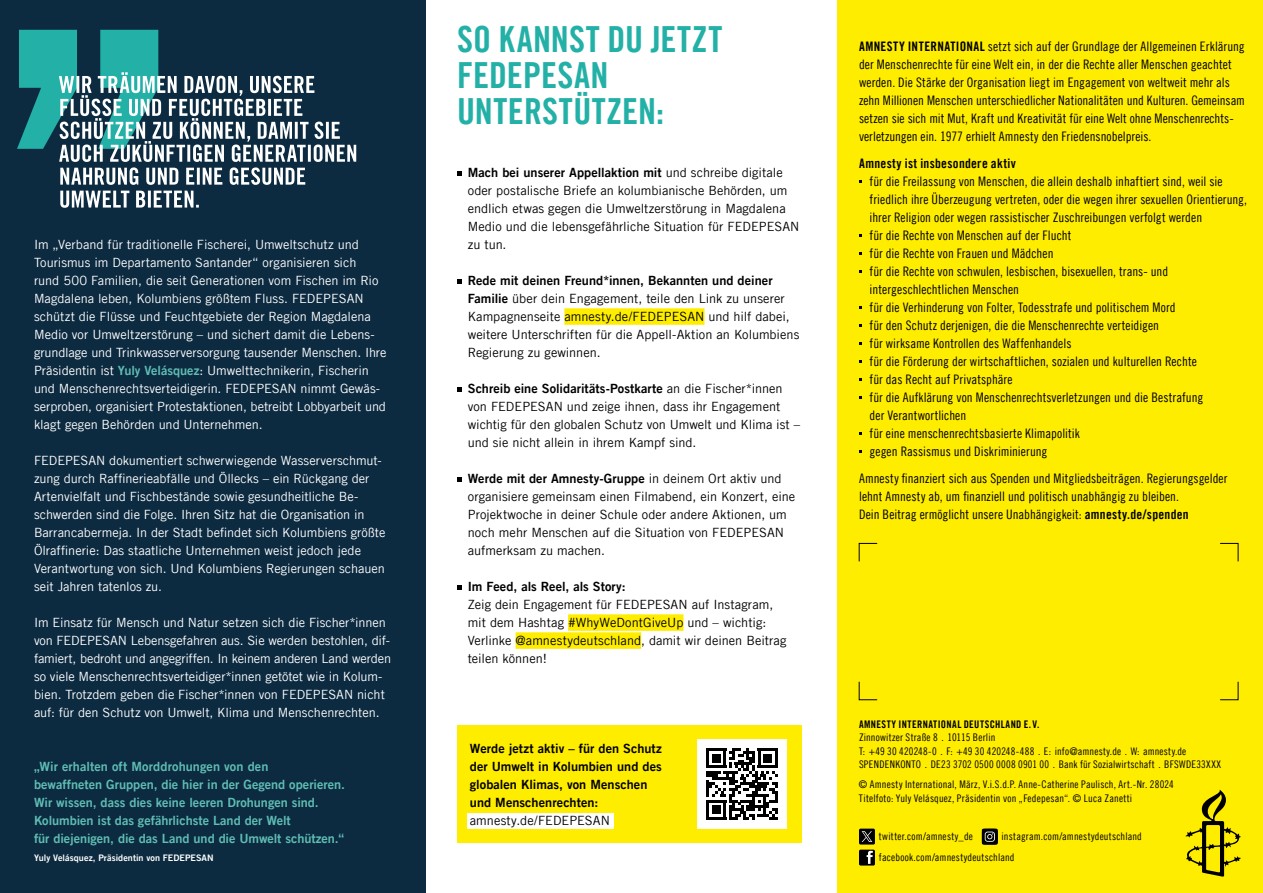
<style>
.page{position:relative;width:1263px;height:893px;background:#fff}
.page>*{position:absolute;margin:0;border:0;box-sizing:border-box;transform-origin:0 0}
.t1{font:36px/36px "Amnesty Trade Gothic Bd Cn 20";letter-spacing:.005em;color:#23b0a6}
.t2{font:13.2px/18px "Amnesty Trade Gothic Cn 18";letter-spacing:.005em;color:#000}
.t3{font:13.2px "Amnesty Trade Gothic Bd Cn 20";letter-spacing:.025em;color:#000}
.t4{font:12.75px/18px "Amnesty Trade Gothic";letter-spacing:-.005em;color:#fff}
.t5{font:12.75px/18px "Amnesty Trade Gothic";color:#000}
.t6{font:12.75px/18px "Amnesty Trade Gothic Bd 2";letter-spacing:.005em;color:#000}
.t7{font:12.75px/18px "Amnesty Trade Gothic Bd 2";color:#5fbdb3}
.t8{font:10.5px/13.5px "Amnesty Trade Gothic Cn 18";letter-spacing:.02em;color:#000}
.t9{font:10.5px "Amnesty Trade Gothic Bd Cn 20";letter-spacing:.04em;color:#000}
.t10{font:9px "Amnesty Trade Gothic Bd 2";letter-spacing:.005em;color:#fff}
.s1{font-family:"Amnesty Trade Gothic Bd 2";color:#5fbdb3}
.s2{font-family:"Amnesty Trade Gothic"}
.s3{font-family:"Amnesty Trade Gothic Bd 2"}
.s4{font-family:"Amnesty Trade Gothic Bd Cn 20"}
</style>
<div class="page">
<div style="left:838px;top:0;width:425px;height:893px;background:#ffed00"></div>
<svg style="left:1185px;top:789px;width:56px;height:88px"></svg>
<svg style="left:1220px;top:681px;width:18px;height:19px"></svg>
<svg style="left:859px;top:681px;width:18px;height:19px"></svg>
<svg style="left:859px;top:543px;width:18px;height:19px"></svg>
<svg style="left:1220px;top:543px;width:18px;height:19px"></svg>
<svg style="left:859px;top:850px;width:16px;height:15px"></svg>
<div style="left:859px;top:829px;width:16px;height:15px;background:#000;border-radius:2px"></div>
<svg style="left:862px;top:831px;width:10px;height:11px"></svg>
<svg style="left:982px;top:829px;width:16px;height:16px"></svg>
<div style="left:457px;top:725px;width:344px;height:118px;background:#ffed00"></div>
<div style="left:564px;top:308px;width:140px;height:17px;background:#ffed00"></div>
<div style="left:568px;top:614px;width:115px;height:17px;background:#ffed00"></div>
<div style="left:516px;top:632px;width:125px;height:17px;background:#ffed00"></div>
<svg style="left:457px;top:171px;width:4px;height:4px"></svg>
<svg style="left:457px;top:279px;width:4px;height:4px"></svg>
<svg style="left:457px;top:387px;width:4px;height:4px"></svg>
<svg style="left:457px;top:477px;width:4px;height:4px"></svg>
<svg style="left:457px;top:585px;width:4px;height:4px"></svg>
<div style="left:467px;top:813px;width:146px;height:15px;background:#fff"></div>
<div style="left:697px;top:739px;width:90px;height:89px;background:#fff"></div>
<svg style="left:706px;top:748px;width:72px;height:72px"></svg>
<hr style="left:706px;top:817px;width:20px;height:3px;background:#000">
<div style="left:712px;top:805px;width:9px;height:9px;background:#000"></div>
<div style="left:0;top:0;width:425px;height:893px;background:#0c2a40"></div>
<svg style="left:60px;top:191px;width:139px;height:17px"></svg>
<svg style="left:17px;top:30px;width:339px;height:155px"></svg>
<p class="t4" style="left:34px;top:235px;width:354px">Im „Verband für traditionelle Fischerei, Umweltschutz und Tourismus im Departamento Santander“ organisieren sich<br>rund 500 Familien, die seit Generationen vom Fischen im Rio Magdalena leben, Kolumbiens größtem Fluss. FEDEPESAN schützt die Flüsse und Feuchtgebiete der Region Magdalena Medio vor Umweltzerstörung – und sichert damit die Lebens&shy;grundlage und Trinkwasserversorgung tausender Menschen. Ihre Präsidentin ist <span class="s1">Yuly Velásquez</span>: Umwelttechnikerin, Fischerin und Menschenrechtsverteidigerin. FEDEPESAN nimmt Gewäs&shy;serproben, organisiert Protestaktionen, betreibt Lobbyarbeit und klagt gegen Behörden und Unternehmen.</p>
<p class="t4" style="left:34px;top:451px;width:353px">FEDEPESAN dokumentiert schwerwiegende Wasserverschmut&shy;zung durch Raffinerieabfälle und Öllecks – ein Rückgang der Artenvielfalt und Fischbestände sowie gesundheitliche Be&shy;schwerden sind die Folge. Ihren Sitz hat die Organisation in Barrancabermeja. In der Stadt befindet sich Kolumbiens größte Ölraffinerie: Das staatliche Unternehmen weist jedoch jede Verantwortung von sich. Und Kolumbiens Regierungen schauen seit Jahren tatenlos zu.</p>
<p class="t4" style="left:34px;top:613px;width:359px">Im Einsatz für Mensch und Natur setzen sich die Fischer*innen von FEDEPESAN Lebensgefahren aus. Sie werden bestohlen, dif&shy;famiert, bedroht und angegriffen. In keinem anderen Land werden so viele Menschenrechtsverteidiger*innen getötet wie in Kolum&shy;bien. Trotzdem geben die Fischer*innen von FEDEPESAN nicht auf: für den Schutz von Umwelt, Klima und Menschenrechten.</p>
<p class="t7" style="left:34px;top:757px;width:312px">„Wir erhalten oft Morddrohungen von den<br>bewaffneten Gruppen, die hier in der Gegend operieren.<br>Wir wissen, dass dies keine leeren Drohungen sind.<br>Kolumbien ist das gefährlichste Land der Welt<br>für diejenigen, die das Land und die Umwelt schützen.“</p>
<p class="t10" style="left:34px;top:852px;width:181px">Yuly Velásquez, Präsidentin von FEDEPESAN</p>
<h1 class="t1" style="left:457px;top:20px;width:267px">SO KANNST DU JETZT<br>FEDEPESAN<br>UNTERSTÜTZEN:</h1>
<p class="t6" style="left:468px;top:163px;width:316px">Mach bei unserer Appellaktion mit <span class="s2">und schreibe digitale</span></p>
<p class="t5" style="left:468px;top:181px;width:333px">oder postalische Briefe an kolumbianische Behörden, um endlich etwas gegen die Umweltzerstörung in Magdalena Medio und die lebensgefährliche Situation für FEDEPESAN zu tun.</p>
<p class="t6" style="left:468px;top:271px;width:306px">Rede mit deinen Freund*innen, Bekannten und deiner</p>
<p class="t5" style="left:468px;top:289px;width:333px"><span class="s3">Familie</span> über dein Engagement, teile den Link zu unserer Kampagnenseite amnesty.de/FEDEPESAN und hilf dabei, weitere Unterschriften für die Appell-Aktion an Kolumbiens Regierung zu gewinnen.</p>
<p class="t6" style="left:468px;top:379px;width:316px">Schreib eine Solidaritäts-Postkarte <span class="s2">an die Fischer*innen</span></p>
<p class="t5" style="left:468px;top:397px;width:334px">von FEDEPESAN und zeige ihnen, dass ihr Engagement wichtig für den globalen Schutz von Umwelt und Klima ist – und sie nicht allein in ihrem Kampf sind.</p>
<p class="t6" style="left:468px;top:469px;width:315px">Werde mit der Amnesty-Gruppe <span class="s2">in deinem Ort aktiv und</span></p>
<p class="t5" style="left:468px;top:487px;width:329px">organisiere gemeinsam einen Filmabend, ein Konzert, eine Projektwoche in deiner Schule oder andere Aktionen, um noch mehr Menschen auf die Situation von FEDEPESAN aufmerksam zu machen.</p>
<p class="t6" style="left:468px;top:577px;width:159px">Im Feed, als Reel, als Story:</p>
<p class="t5" style="left:468px;top:595px;width:320px">Zeig dein Engagement für FEDEPESAN auf Instagram, mit dem Hashtag #WhyWeDontGiveUp und – wichtig:<br>Verlinke @amnestydeutschland, damit wir deinen Beitrag teilen können!</p>
<p class="t6" style="left:470px;top:739px;width:193px">Werde jetzt aktiv – für den Schutz der Umwelt in Kolumbien und des globalen Klimas, von Menschen und Menschenrechten:</p>
<p class="t5" style="left:470px;top:811px;width:142px">amnesty.de/FEDEPESAN</p>
<p class="t2" style="left:859px;top:37px;width:387px"><span class="s4">AMNESTY INTERNATIONAL</span> setzt sich auf der Grundlage der Allgemeinen Erklärung der Menschenrechte für eine Welt ein, in der die Rechte aller Menschen geachtet werden. Die Stärke der Organisation liegt im Engagement von weltweit mehr als zehn Millionen Menschen unterschiedlicher Nationalitäten und Kulturen. Gemeinsam setzen sie sich mit Mut, Kraft und Kreativität für eine Welt ohne Menschenrechts&shy;verletzungen ein. 1977 erhielt Amnesty den Friedensnobelpreis.</p>
<p class="t3" style="left:859px;top:155px;width:158px">Amnesty ist insbesondere aktiv</p>
<p class="t2" style="left:870px;top:172px;width:379px">für die Freilassung von Menschen, die allein deshalb inhaftiert sind, weil sie friedlich ihre Überzeugung vertreten, oder die wegen ihrer sexuellen Orientierung, ihrer Religion oder wegen rassistischer Zuschreibungen verfolgt werden<br>für die Rechte von Menschen auf der Flucht<br>für die Rechte von Frauen und Mädchen<br>für die Rechte von schwulen, lesbischen, bisexuellen, trans- und intergeschlechtlichen Menschen<br>für die Verhinderung von Folter, Todesstrafe und politischem Mord<br>für den Schutz derjenigen, die die Menschenrechte verteidigen<br>für wirksame Kontrollen des Waffenhandels<br>für die Förderung der wirtschaftlichen, sozialen und kulturellen Rechte<br>für das Recht auf Privatsphäre<br>für die Aufklärung von Menschenrechtsverletzungen und die Bestrafung<br>der Verantwortlichen<br>für eine menschenrechtsbasierte Klimapolitik<br>gegen Rassismus und Diskriminierung</p>
<p class="t2" style="left:859px;top:469px;width:370px">Amnesty finanziert sich aus Spenden und Mitgliedsbeiträgen. Regierungsgelder lehnt Amnesty ab, um finanziell und politisch unabhängig zu bleiben.<br>Dein Beitrag ermöglicht unsere Unabhängigkeit: <span class="s4">amnesty.de/spenden</span></p>
<p class="t9" style="left:859px;top:717px;width:182px">AMNESTY INTERNATIONAL DEUTSCHLAND E.V.</p>
<p class="t8" style="left:859px;top:730px;width:364px">Zinnowitzer Straße 8 . 10115 Berlin<br>T: +49 30 420248-0 . F: +49 30 420248-488 . E: info@amnesty.de . W: amnesty.de<br>SPENDENKONTO . DE23 3702 0500 0008 0901 00 . Bank für Sozialwirtschaft . BFSWDE33XXX</p>
<p class="t8" style="left:859px;top:778px;width:316px">© Amnesty International, März, V.i.S.d.P. Anne-Catherine Paulisch, Art.-Nr. 28024<br>Titelfoto: Yuly Velásquez, Präsidentin von „Fedepesan“. © Luca Zanetti</p>
<p class="t8" style="left:879px;top:829px;width:96px">twitter.com/amnesty_de</p>
<p class="t8" style="left:879px;top:826px;width:264px;line-height:21px;text-indent:123px">instagram.com/amnestydeutschland facebook.com/amnestydeutschland</p>
</div>
